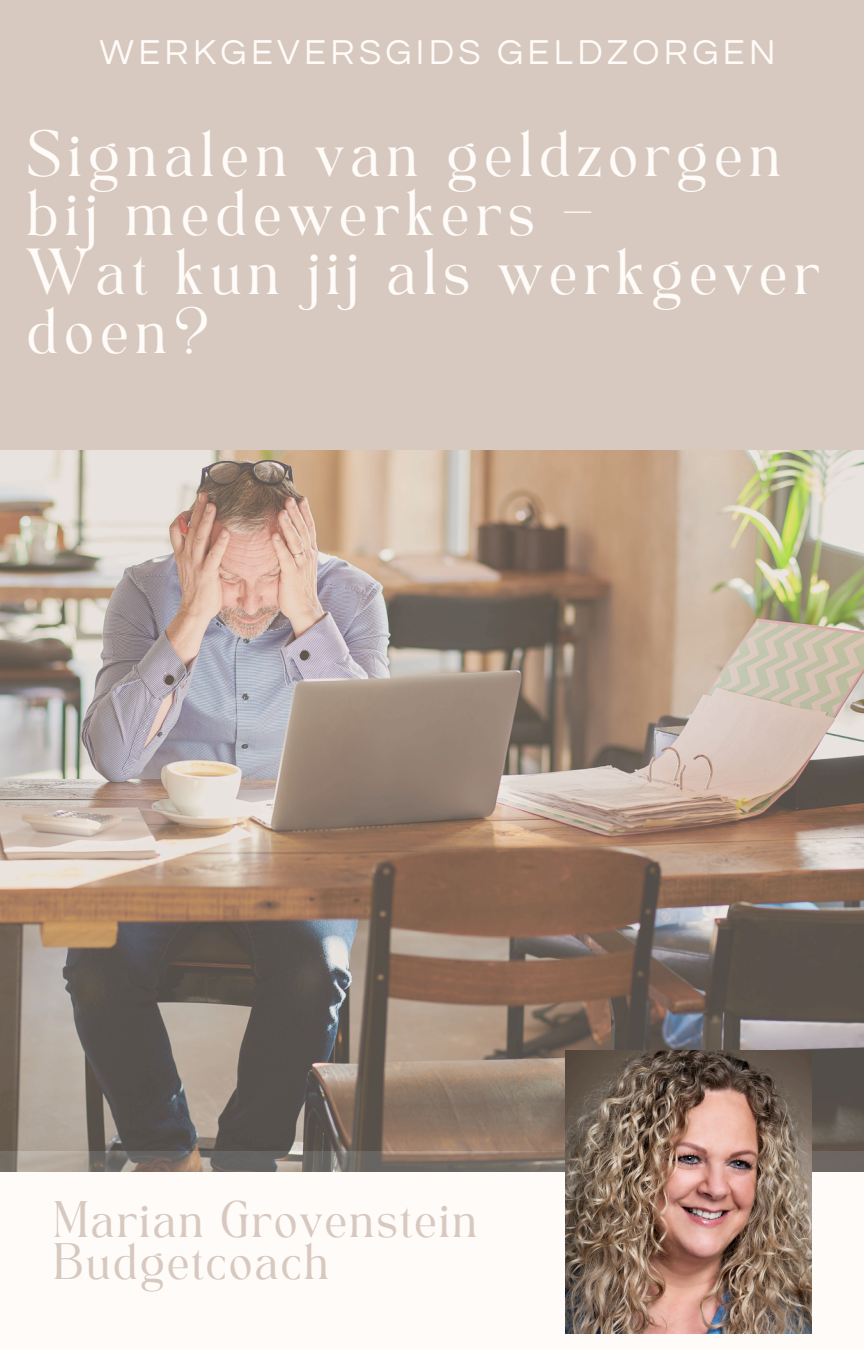
<style>
.page{position:relative;width:864px;height:1350px;background:#d7c9bf}
.page>*{position:absolute;margin:0;border:0;box-sizing:border-box;transform-origin:0 0}
.t1{font:45.45px/58.9px "TAN Angleton";letter-spacing:.075em;color:#fffbf8}
.t2{font:36px "Questrial";letter-spacing:.12em;color:#fffbf8}
.t3{font:35.77px "TAN Angleton";color:#d7c9bf}
</style>
<div class="page">
<div style="left:0;top:1151px;width:864px;height:199px;background:#fffbf8"></div>
<img style="left:0;top:451px;width:864px;height:720px">
<img style="left:565px;top:1050px;width:247px;height:284px">
<h1 class="t2" style="left:100px;top:35px;width:678px">WERKGEVERSGIDS GELDZORGEN</h1>
<h2 class="t1" style="left:25px;top:132px;width:797px">Signalen van geldzorgen bij medewerkers –<br>Wat kun jij als werkgever doen?</h2>
<p class="t3" style="left:53px;top:1200px;width:427px">Marian Grovenstein</p>
<p class="t3" style="left:53px;top:1242px;width:279px">Budgetcoach</p>
</div>
